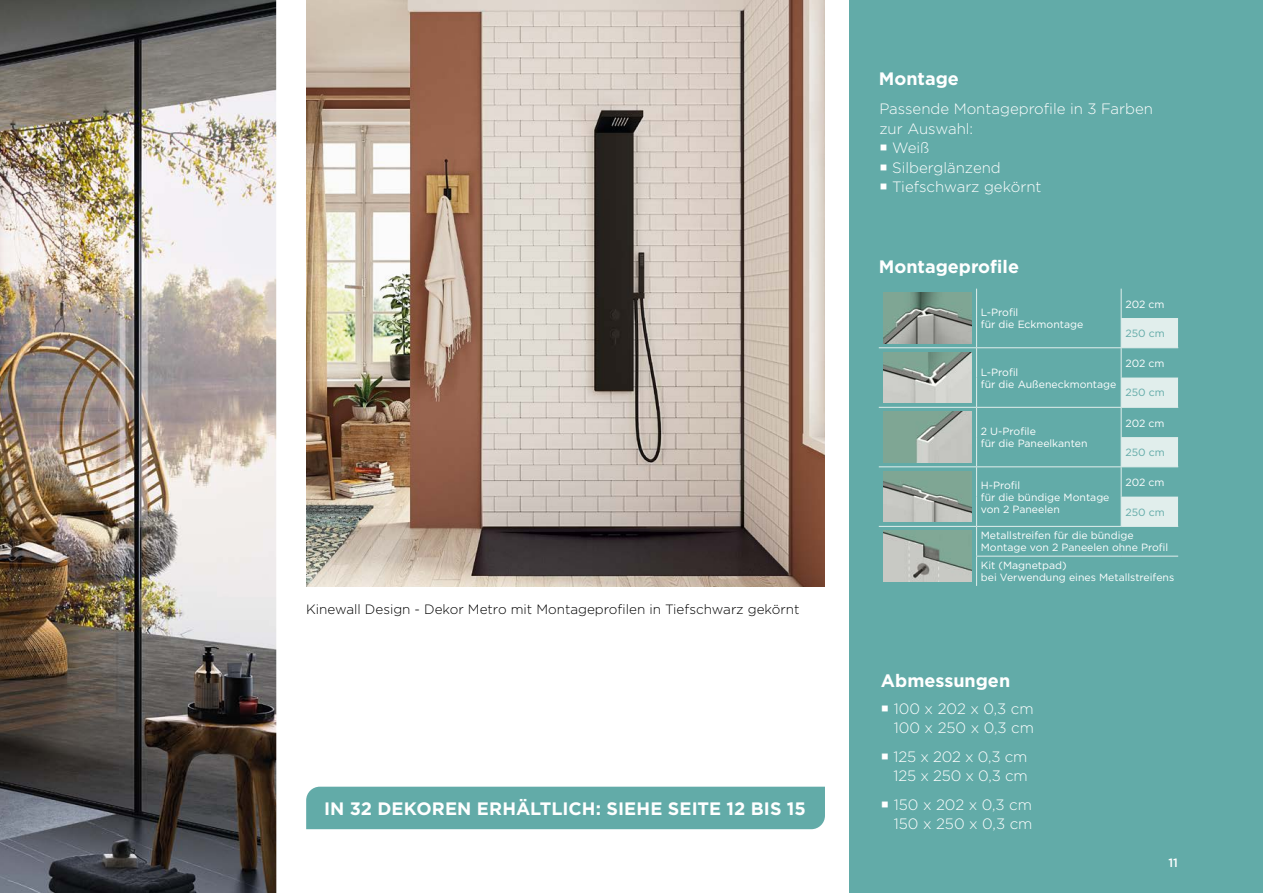
<style>
.page{position:relative;width:1263px;height:893px;background:#fff}
.page>*{position:absolute;margin:0;border:0;box-sizing:border-box;transform-origin:0 0}
.t1{font:700 18px "Gotham";color:#fff}
.t2{font:300 15px/19.5px "Gotham";color:#fff;text-align:right}
.t3{font:300 13.5px "Gotham";color:#000}
.t4{font:500 12px "Gotham";color:#fff}
.t5{font:10.5px/12px "Gotham";color:#fff}
.t6{font:10.5px "Gotham";color:#62aba8}
</style>
<div class="page">
<img style="left:0;top:0;width:276px;height:893px">
<div style="left:849px;top:0;width:414px;height:893px;background:#62aba8"></div>
<img style="left:306px;top:0;width:519px;height:587px">
<div style="left:306px;top:787px;width:519px;height:42px;background:#62aba8"></div>
<svg style="left:1121px;top:289px;width:58px;height:237px"></svg>
<hr style="left:879px;top:347px;width:97px;height:1px;background:#e1eeec">
<hr style="left:976px;top:347px;width:145px;height:1px;background:#e1eeec">
<hr style="left:1121px;top:347px;width:57px;height:1px;background:#e1eeec">
<hr style="left:879px;top:407px;width:97px;height:1px;background:#e1eeec">
<hr style="left:976px;top:407px;width:145px;height:1px;background:#e1eeec">
<hr style="left:1121px;top:407px;width:57px;height:1px;background:#e1eeec">
<hr style="left:879px;top:466px;width:97px;height:1px;background:#e1eeec">
<hr style="left:976px;top:466px;width:145px;height:1px;background:#e1eeec">
<hr style="left:1121px;top:466px;width:57px;height:1px;background:#e1eeec">
<hr style="left:879px;top:526px;width:97px;height:1px;background:#e1eeec">
<hr style="left:976px;top:526px;width:145px;height:1px;background:#e1eeec">
<hr style="left:1121px;top:526px;width:57px;height:1px;background:#e1eeec">
<hr style="left:976px;top:556px;width:145px;height:1px;background:#e1eeec">
<hr style="left:1121px;top:556px;width:57px;height:1px;background:#e1eeec">
<svg style="left:976px;top:289px;width:1px;height:58px"></svg>
<hr style="left:976px;top:348px;width:1px;height:30px;background:#e1eeec">
<svg style="left:976px;top:378px;width:1px;height:88px"></svg>
<hr style="left:976px;top:467px;width:1px;height:30px;background:#e1eeec">
<svg style="left:976px;top:497px;width:1px;height:59px"></svg>
<hr style="left:976px;top:556px;width:1px;height:30px;background:#e1eeec">
<img style="left:883px;top:293px;width:89px;height:50px">
<img style="left:883px;top:352px;width:89px;height:51px">
<img style="left:883px;top:412px;width:89px;height:50px">
<img style="left:883px;top:471px;width:89px;height:51px">
<img style="left:883px;top:531px;width:89px;height:50px">
<p class="t3" style="left:306px;top:600px;width:495px">Kinewall Design - Dekor Metro mit Montageprofilen in Tiefschwarz gekörnt</p>
<h1 class="t1" style="left:324px;top:797px;width:483px">IN 32 DEKOREN ERHÄLTLICH: SIEHE SEITE 12 BIS 15</h1>
<h1 class="t1" style="left:879px;top:67px;width:82px">Montage</h1>
<h2 class="t2" style="left:879px;top:99px;width:275px;text-align:left">Passende Montageprofile in 3 Farben zur Auswahl:</h2>
<h2 class="t2" style="left:879px;top:138px;width:52px">○ Weiß</h2>
<h2 class="t2" style="left:879px;top:157px;width:123px">○ Silberglänzend</h2>
<h2 class="t2" style="left:879px;top:177px;width:164px">○ Tiefschwarz gekörnt</h2>
<h1 class="t1" style="left:879px;top:254px;width:142px">Montageprofile</h1>
<p class="t5" style="left:981px;top:306px;width:104px">L-Profil<br>für die Eckmontage</p>
<p class="t5" style="left:981px;top:366px;width:137px">L-Profil<br>für die Außeneckmontage</p>
<p class="t5" style="left:981px;top:425px;width:108px">2 U-Profile<br>für die Paneelkanten</p>
<p class="t5" style="left:1125px;top:298px;width:41px">202 cm</p>
<p class="t6" style="left:1125px;top:326px;width:41px">250 cm</p>
<p class="t5" style="left:1125px;top:357px;width:41px">202 cm</p>
<p class="t6" style="left:1125px;top:386px;width:41px">250 cm</p>
<p class="t5" style="left:1125px;top:417px;width:41px">202 cm</p>
<p class="t6" style="left:1125px;top:446px;width:41px">250 cm</p>
<p class="t5" style="left:981px;top:479px;width:130px">H-Profil<br>für die bündige Montage von 2 Paneelen</p>
<p class="t5" style="left:1125px;top:476px;width:41px">202 cm</p>
<p class="t6" style="left:1125px;top:505px;width:41px">250 cm</p>
<p class="t5" style="left:981px;top:529px;width:189px">Metallstreifen für die bündige<br>Montage von 2 Paneelen ohne Profil</p>
<p class="t5" style="left:981px;top:559px;width:195px">Kit (Magnetpad)<br>bei Verwendung eines Metallstreifens</p>
<h1 class="t1" style="left:881px;top:669px;width:131px">Abmessungen</h1>
<h2 class="t2" style="left:881px;top:698px;width:155px">○ 100 x 202 x 0,3 cm<br>100 x 250 x 0,3 cm</h2>
<h2 class="t2" style="left:881px;top:746px;width:148px">○ 125 x 202 x 0,3 cm<br>125 x 250 x 0,3 cm</h2>
<h2 class="t2" style="left:881px;top:794px;width:153px">○ 150 x 202 x 0,3 cm<br>150 x 250 x 0,3 cm</h2>
<p class="t4" style="left:1168px;top:855px;width:11px">11</p>
</div>
